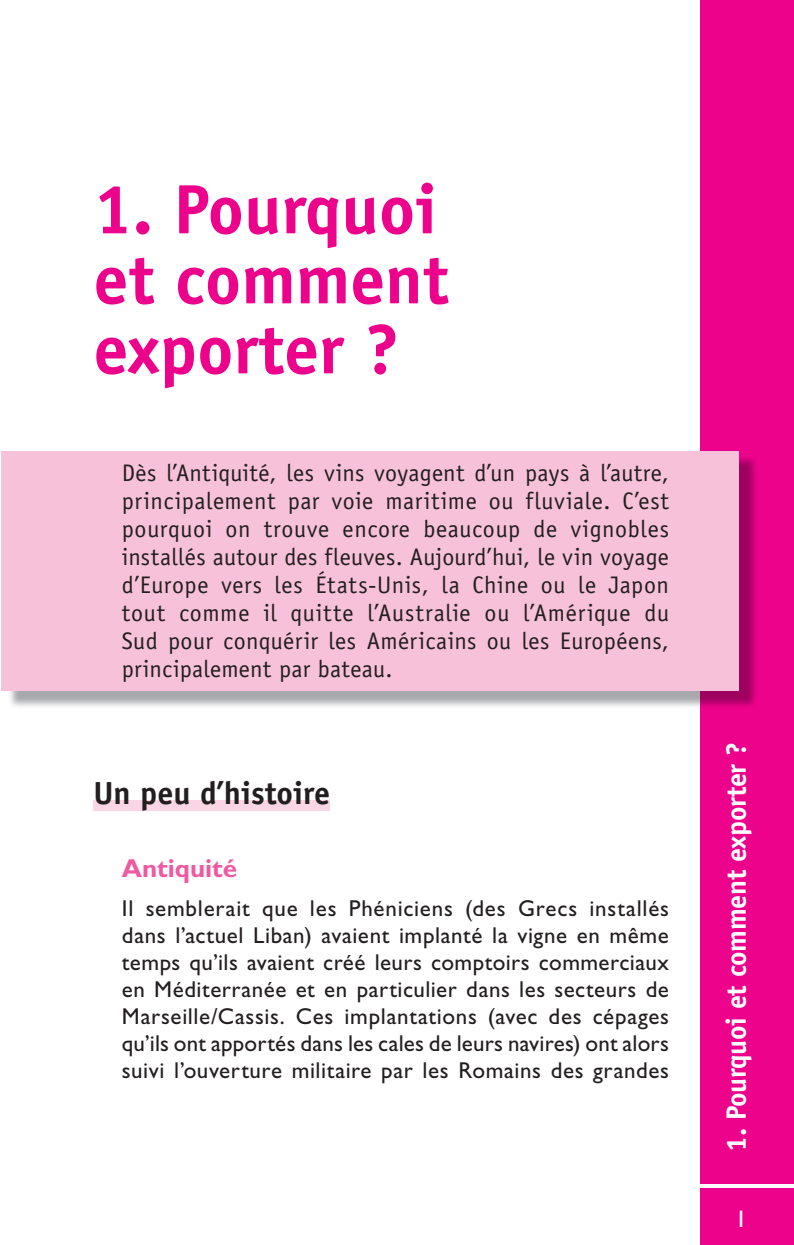
<style>
.page{position:relative;width:794px;height:1245px;background:#fff}
.page>*{position:absolute;margin:0;border:0;box-sizing:border-box;transform-origin:0 0}
.t1{font:700 70px/70px "Officina Sans Std";color:#ed028c}
.t2{font:700 32px "Officina Sans Std";color:#231f20}
.t3{font:700 28px "Officina Sans Std";letter-spacing:-.01em;color:#fff}
.t4{font:700 26px "Gill Sans Std";color:#ef59a1}
.t5{font:24px/28px "Officina Sans Std";letter-spacing:.015em;color:#231f20;text-align:justify}
.t6{font:24px "Gill Sans Std";color:#fff}
.t7{font:23px/27px "Gill Sans Std";letter-spacing:.025em;color:#231f20;text-align:justify}
</style>
<div class="page">
<div style="left:701px;top:0;width:93px;height:1245px;background:#ed028c"></div>
<img style="left:10px;top:456px;width:746px;height:252px">
<div style="left:1px;top:451px;width:737px;height:240px;background:#f7c1d9"></div>
<hr style="left:696px;top:1184px;width:98px;height:2px;background:#fff">
<hr style="left:700px;top:1185px;width:94px;height:2px;background:#fff">
<div style="left:93px;top:800px;width:237px;height:10px;background:#fad5e5"></div>
<h1 class="t1" style="left:93px;top:174px;width:357px">1. Pourquoi et comment exporter ?</h1>
<p class="t5" style="left:122px;top:459px;width:549px">Dès l’Antiquité, les vins voyagent d’un pays à l’autre, principalement par voie maritime ou fluviale. C’est pourquoi on trouve encore beaucoup de vignobles installés autour des fleuves. Aujourd’hui, le vin voyage d’Europe vers les États-Unis, la Chine ou le Japon tout comme il quitte l’Australie ou l’Amérique du Sud pour conquérir les Américains ou les Européens, principalement par bateau.</p>
<h2 class="t2" style="left:93px;top:772px;width:238px">Un peu d’histoire</h2>
<p class="t4" style="left:122px;top:853px;width:117px">Antiquité</p>
<p class="t7" style="left:122px;top:894px;width:549px">Il semblerait que les Phéniciens (des Grecs installés dans l’actuel Liban) avaient implanté la vigne en même temps qu’ils avaient créé leurs comptoirs commerciaux en Méditerranée et en particulier dans les secteurs de Marseille/Cassis. Ces implantations (avec des cépages qu’ils ont apportés dans les cales de leurs navires) ont alors suivi l’ouverture militaire par les Romains des grandes</p>
<p class="t3" style="left:719px;top:1151px;width:411px;rotate:-90deg">1. Pourquoi et comment exporter ?</p>
<p class="t6" style="left:735px;top:1204px;width:13px">1</p>
</div>
